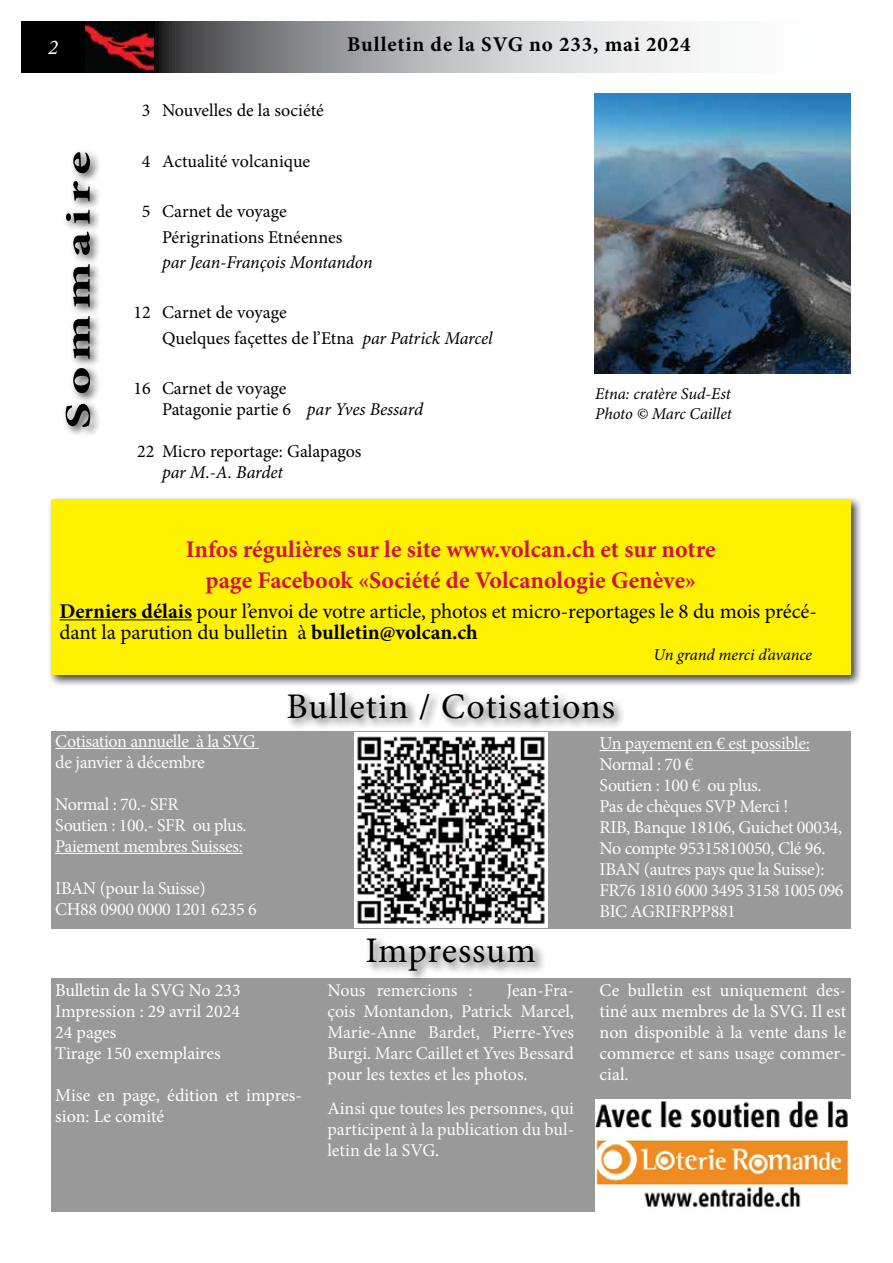
<style>
.page{position:relative;width:893px;height:1263px;background:#fff}
.page>*{position:absolute;margin:0;border:0;box-sizing:border-box;transform-origin:0 0}
.t1{font:36px "Minion Pro";letter-spacing:.03em;color:#000}
.t2{font:700 36px "Minion Pro";letter-spacing:.12em;color:#000;scale:1.5 1}
.t3{font:700 24px/31.2px "Minion Pro";color:#d2133e;text-align:center}
.t4{font:21px/21px "Minion Pro";letter-spacing:-.005em;color:#000}
.t5{font:700 21px "Minion Pro";letter-spacing:.04em;color:#000}
.t6{font:italic 21px "Minion Pro";color:#fff}
.t7{font:18px/21px "Minion Pro";letter-spacing:-.02em;color:#fbfbfb}
.t8{font:18px/21px "Minion Pro";color:#fff}
.t9{font:18px/25.2px "Minion Pro";color:#000}
.t10{font:italic 18px "Minion Pro";letter-spacing:-.01em;color:#000}
.t11{font:italic 16.5px "Minion Pro";letter-spacing:-.01em;color:#000}
.s1{font-style:italic}
.s2{font-weight:700}
</style>
<div class="page">
<div style="left:51px;top:731px;width:799px;height:198px;background:#999"></div>
<div style="left:51px;top:979px;width:799px;height:233px;background:#999"></div>
<img style="left:595px;top:1099px;width:255px;height:113px">
<hr style="left:55px;top:748px;width:204px;height:1px;background:#fbfbfb">
<hr style="left:55px;top:853px;width:188px;height:1px;background:#fbfbfb">
<hr style="left:600px;top:750px;width:210px;height:1px;background:#fbfbfb">
<div style="left:62px;top:148px;width:40px;height:290px;background:#000;opacity:.75"></div>
<div style="left:364px;top:935px;width:183px;height:48px;background:#000;opacity:.75"></div>
<div style="left:285px;top:689px;width:340px;height:42px;background:#000;opacity:.75"></div>
<div style="left:47px;top:496px;width:816px;height:192px;background:#000;opacity:.75"></div>
<div style="left:51px;top:500px;width:799px;height:175px;background:#fff200"></div>
<hr style="left:60px;top:619px;width:132px;height:1px;background:#000">
<img style="left:594px;top:94px;width:256px;height:279px">
<img style="left:355px;top:732px;width:193px;height:196px">
<svg style="left:21px;top:21px;width:674px;height:51px;background:#98999b"></svg>
<img style="left:85px;top:21px;width:68px;height:51px">
<p class="t6" style="left:48px;top:33px;width:12px">2</p>
<p class="t5" style="left:347px;top:30px;width:345px">Bulletin de la SVG no 233, mai 2024</p>
<h1 class="t2" style="left:53px;top:429px;width:187px;rotate:-90deg">Sommaire</h1>
<p class="t9" style="left:142px;top:98px;width:184px">3 Nouvelles de la société</p>
<p class="t9" style="left:142px;top:149px;width:170px">4 Actualité volcanique</p>
<p class="t9" style="left:162px;top:199px;width:182px;text-indent:-20px">5 Carnet de voyage<br>Périgrinations Etnéennes</p>
<p class="t10" style="left:162px;top:250px;width:212px">par Jean-François Montandon</p>
<p class="t9" style="left:162px;top:300px;width:332px;text-indent:-28px">12 Carnet de voyage<br>Quelques façettes de l’Etna <span class="s1">par Patrick Marcel</span></p>
<p class="t9" style="left:162px;top:378px;width:263px;line-height:21px;text-indent:-28px">16 Carnet de voyage<br>Patagonie partie 6 <span class="s1">par Yves Bessard</span></p>
<p class="t9" style="left:137px;top:439px;width:226px">22 Micro reportage: Galapagos</p>
<p class="t10" style="left:162px;top:460px;width:123px">par M.-A. Bardet</p>
<p class="t11" style="left:595px;top:382px;width:137px">Etna: cratère Sud-Est</p>
<p class="t11" style="left:595px;top:402px;width:138px">Photo © Marc Caillet</p>
<h2 class="t3" style="left:186px;top:533px;width:531px">Infos régulières sur le site www.volcan.ch et sur notre page Facebook «Société de Volcanologie Genève»</h2>
<p class="t4" style="left:60px;top:601px;width:759px"><span class="s2">Derniers délais</span> pour l’envoi de votre article, photos et micro-reportages le 8 du mois précé&shy;dant la parution du bulletin à <span class="s2">bulletin@volcan.ch</span></p>
<p class="t11" style="left:654px;top:643px;width:160px">Un grand merci d’avance</p>
<p class="t7" style="left:55px;top:730px;width:202px">Cotisation annuelle à la SVG de janvier à décembre</p>
<p class="t7" style="left:55px;top:793px;width:193px">Normal : 70.- SFR<br>Soutien : 100.- SFR ou plus.<br>Paiement membres Suisses:</p>
<p class="t7" style="left:55px;top:877px;width:203px">IBAN (pour la Suisse)<br>CH88 0900 0000 1201 6235 6</p>
<h1 class="t1" style="left:287px;top:682px;width:330px">Bulletin / Cotisations</h1>
<h1 class="t1" style="left:365px;top:927px;width:172px">Impressum</h1>
<p class="t7" style="left:600px;top:733px;width:245px">Un payement en € est possible:<br>Normal : 70 €<br>Soutien : 100 € ou plus.<br>Pas de chèques SVP Merci !<br>RIB, Banque 18106, Guichet 00034,<br>No compte 95315810050, Clé 96.<br>IBAN (autres pays que la Suisse):<br>FR76 1810 6000 3495 3158 1005 096<br>BIC AGRIFRPP881</p>
<p class="t8" style="left:55px;top:980px;width:187px">Bulletin de la SVG No 233<br>Impression : 29 avril 2024<br>24 pages<br>Tirage 150 exemplaires</p>
<p class="t8" style="left:55px;top:1085px;width:248px">Mise en page, édition et impres&shy;sion: Le comité</p>
<p class="t7" style="left:327px;top:980px;width:248px;text-align:justify;text-indent:179px">Jean-Fra&shy;çois Montandon, Patrick Marcel, Marie-Anne Bardet, Pierre-Yves Burgi. Marc Caillet et Yves Bessard pour les textes et les photos.</p>
<p class="t7" style="left:327px;top:1098px;width:248px;text-align:justify">Ainsi que toutes les personnes, qui participent à la publication du bul&shy;letin de la SVG.</p>
<p class="t7" style="left:327px;top:980px;width:147px">Nous remercions :</p>
<p class="t8" style="left:600px;top:980px;width:248px;text-align:justify">Ce bulletin est uniquement des&shy;tiné aux membres de la SVG. Il est non disponible à la vente dans le commerce et sans usage commer&shy;cial.</p>
</div>
